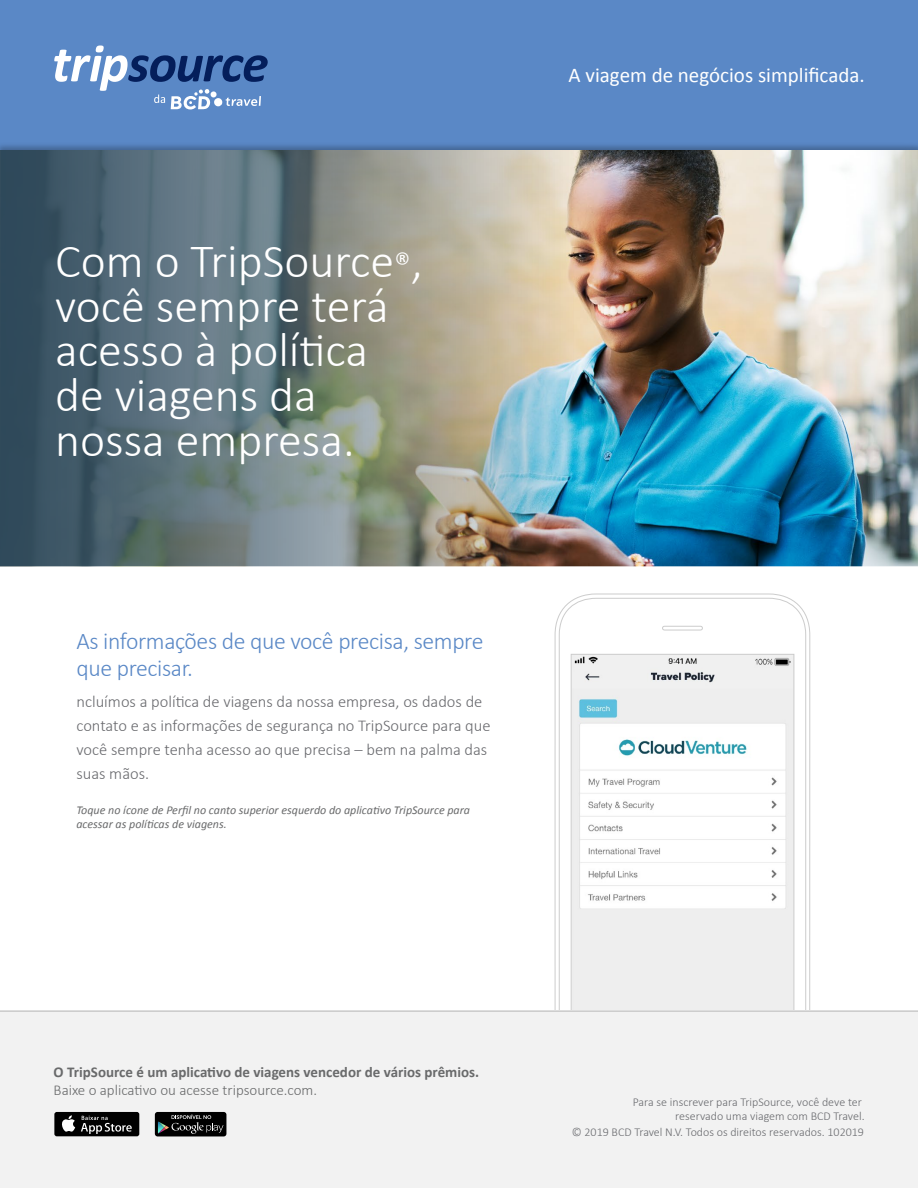
<style>
.page{position:relative;width:918px;height:1188px;background:#fff}
.page>*{position:absolute;margin:0;border:0;box-sizing:border-box;transform-origin:0 0}
.t1{font:300 48px/45px "Calibri";color:#fff}
.t2{font:300 24px/27px "Calibri";letter-spacing:-.015em;color:#5a88c6}
.t3{font:21px "Calibri";color:#fff}
.t4{font:300 16.5px/24px "Calibri";color:#696a6e}
.t5{font:700 15px "Calibri";color:#696a6b}
.t6{font:300 15px "Calibri";color:#696a6b}
.t7{font:300 12px/13.5px "Calibri";color:#696a6e;text-align:right}
.t8{font:italic 12px/14.2px "Calibri";color:#696a6b}
.s1{font-size:33px}
</style>
<div class="page">
<svg style="left:554px;top:593px;width:257px;height:417px"></svg>
<svg style="left:662px;top:625px;width:41px;height:6px"></svg>
<img style="left:573px;top:656px;width:219px;height:354px">
<div style="left:571px;top:654px;width:223px;height:395px;border:1px solid #ccc"></div>
<div style="left:0;top:0;width:918px;height:151px;background:#5a88c6"></div>
<img style="left:577px;top:150px;width:341px;height:416px">
<img style="left:0;top:150px;width:577px;height:416px">
<div style="left:0;top:1010px;width:918px;height:178px;background:#f2f2f2"></div>
<hr style="left:0;top:1010px;width:918px;height:2px;background:#ccc">
<svg style="left:54px;top:45px;width:214px;height:64px"></svg>
<div style="left:155px;top:1112px;width:71px;height:24px;background:#000;border-radius:3px"></div>
<svg style="left:158px;top:1114px;width:65px;height:20px"></svg>
<div style="left:54px;top:1112px;width:85px;height:24px;background:#000;border-radius:2px"></div>
<svg style="left:62px;top:1115px;width:13px;height:17px"></svg>
<svg style="left:81px;top:1116px;width:51px;height:18px"></svg>
<h1 class="t1" style="left:55px;top:236px;width:369px">Com o TripSource<span class="s1">®</span>, você sempre terá acesso à política de viagens da nossa empresa.</h1>
<h2 class="t2" style="left:76px;top:626px;width:409px">As informações de que você precisa, sempre que precisar.</h2>
<p class="t4" style="left:76px;top:689px;width:416px">ncluímos a política de viagens da nossa empresa, os dados de contato e as informações de segurança no TripSource para que você sempre tenha acesso ao que precisa – bem na palma das suas mãos.</p>
<p class="t8" style="left:76px;top:802px;width:395px">Toque no ícone de Perfil no canto superior esquerdo do aplicativo TripSource para acessar as políticas de viagens.</p>
<p class="t3" style="left:569px;top:61px;width:298px">A viagem de negócios simplificada.</p>
<p class="t5" style="left:54px;top:1063px;width:427px">O TripSource é um aplicativo de viagens vencedor de vários prêmios.</p>
<p class="t6" style="left:54px;top:1081px;width:265px">Baixe o aplicativo ou acesse tripsource.com.</p>
<p class="t7" style="left:633px;top:1095px;width:233px">Para se inscrever para TripSource, você deve ter reservado uma viagem com BCD Travel.</p>
<p class="t7" style="left:572px;top:1125px;width:294px">© 2019 BCD Travel N.V. Todos os direitos reservados. 102019</p>
</div>
